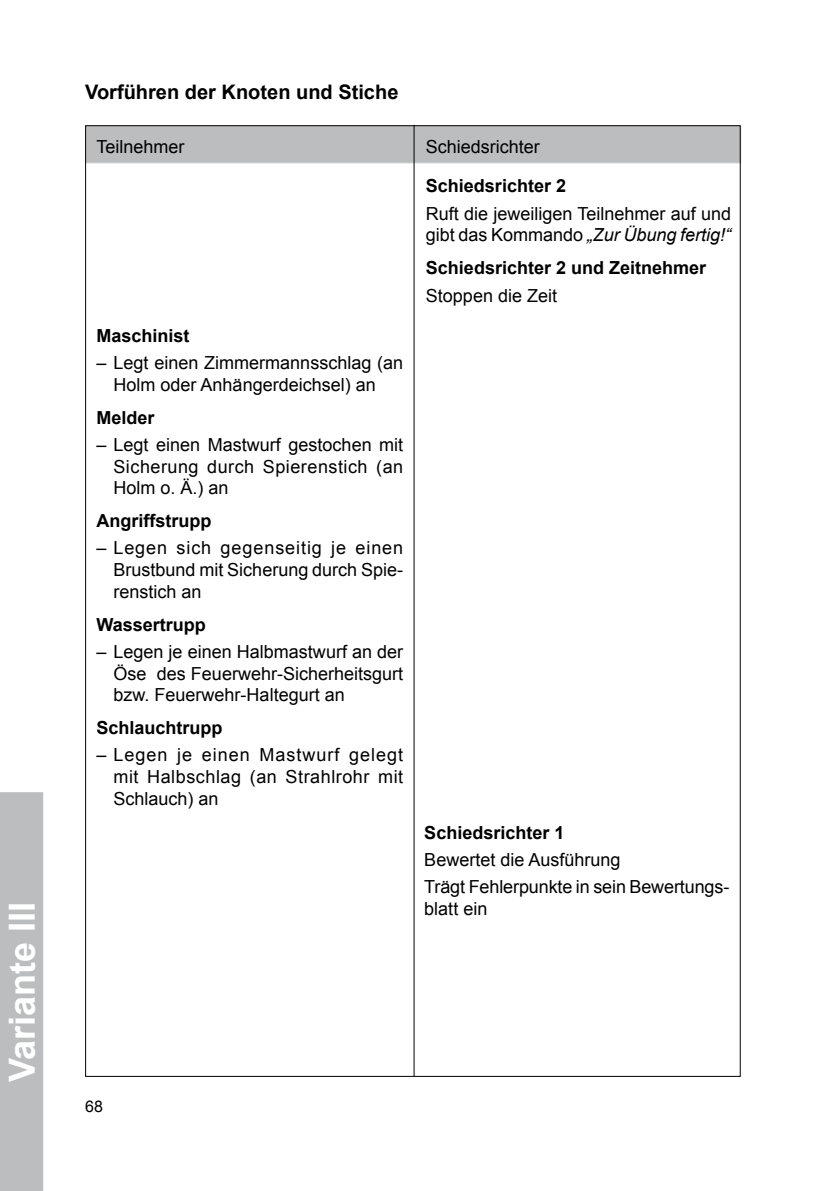
<style>
.page{position:relative;width:840px;height:1191px;background:#fff}
.page>*{position:absolute;margin:0;border:0;box-sizing:border-box;transform-origin:0 0}
.t1{font:700 36px "Arial";color:#fff}
.t2{font:700 20px "Arial";color:#000}
.t3{font:18px/21.6px "Arial";color:#000;text-align:justify}
.t4{font:700 18px "Arial";color:#000}
.t5{font:16px "Arial";color:#000}
.s1{font-style:italic}
</style>
<div class="page">
<div style="left:0;top:792px;width:43px;height:399px;background:#bbbdbe"></div>
<div style="left:85px;top:125px;width:655px;height:38px;background:#bbbdbe"></div>
<hr style="left:413px;top:125px;width:1px;height:951px;background:#000">
<h1 class="t1" style="left:-2px;top:1082px;width:182px;rotate:-90deg">Variante III</h1>
<p class="t2" style="left:85px;top:79px;width:314px">Vorführen der Knoten und Stiche</p>
<p class="t3" style="left:96px;top:136px;width:90px">Teilnehmer</p>
<p class="t3" style="left:425px;top:136px;width:116px">Schiedsrichter</p>
<p class="t4" style="left:96px;top:324px;width:95px">Maschinist</p>
<p class="t3" style="left:96px;top:352px;width:308px;text-align:center">– Legt einen Zimmermannsschlag (an<br>Holm oder Anhängerdeichsel) an</p>
<p class="t4" style="left:96px;top:405px;width:60px">Melder</p>
<p class="t3" style="left:113px;top:434px;width:291px;text-indent:-17px">– Legt einen Mastwurf gestochen mit Sicherung durch Spierenstich (an Holm o. Ä.) an</p>
<p class="t4" style="left:96px;top:509px;width:116px">Angriffstrupp</p>
<p class="t3" style="left:113px;top:537px;width:291px;text-indent:-17px">– Legen sich gegenseitig je einen Brustbund mit Sicherung durch Spie&shy;renstich an</p>
<p class="t4" style="left:96px;top:612px;width:111px">Wassertrupp</p>
<p class="t3" style="left:113px;top:641px;width:291px;text-indent:-17px">– Legen je einen Halbmastwurf an der Öse des Feuerwehr-Sicherheitsgurt bzw. Feuerwehr-Haltegurt an</p>
<p class="t4" style="left:96px;top:716px;width:128px">Schlauchtrupp</p>
<p class="t3" style="left:113px;top:744px;width:291px;text-indent:-17px">– Legen je einen Mastwurf gelegt mit Halbschlag (an Strahlrohr mit Schlauch) an</p>
<p class="t4" style="left:425px;top:174px;width:142px">Schiedsrichter 2</p>
<p class="t3" style="left:425px;top:203px;width:306px">Ruft die jeweiligen Teilnehmer auf und gibt das Kommando <span class="s1">„Zur Übung fertig!“</span></p>
<p class="t4" style="left:425px;top:256px;width:282px">Schiedsrichter 2 und Zeitnehmer</p>
<p class="t3" style="left:425px;top:285px;width:133px">Stoppen die Zeit</p>
<p class="t4" style="left:424px;top:820px;width:142px">Schiedsrichter 1</p>
<p class="t3" style="left:424px;top:846px;width:306px;line-height:27.4px">Bewertet die Ausführung<br>Trägt Fehlerpunkte in sein Bewertungs-</p>
<p class="t3" style="left:424px;top:898px;width:65px">blatt ein</p>
<p class="t5" style="left:85px;top:1095px;width:19px">68</p>
</div>
